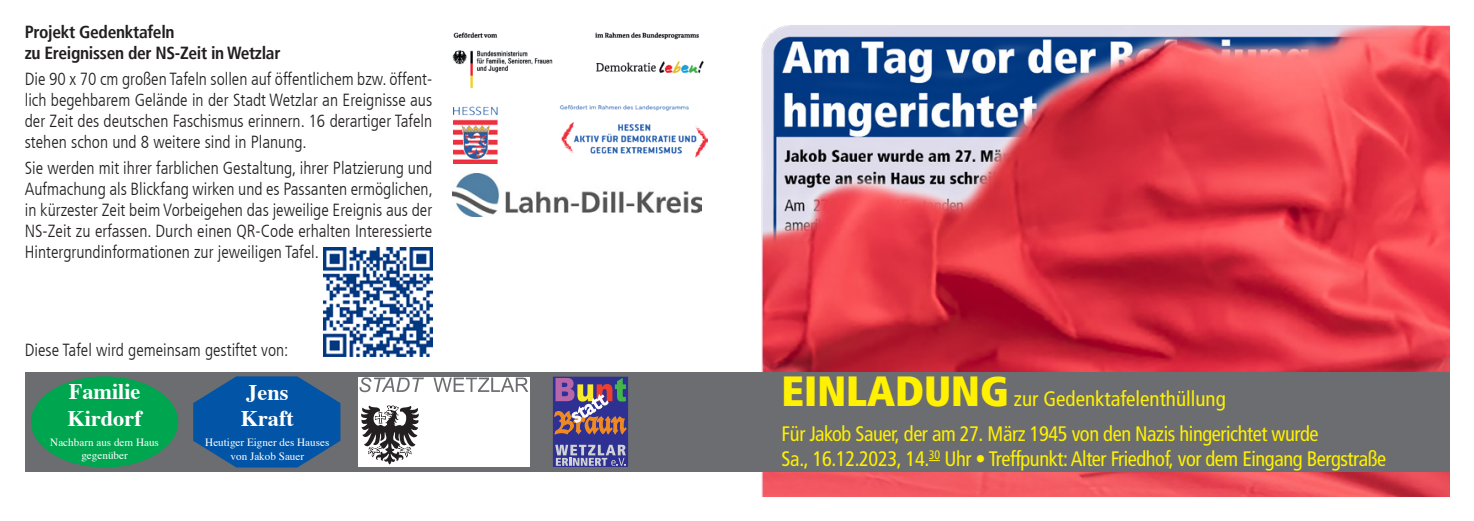
<style>
.page{position:relative;width:1474px;height:521px;background:#fff}
.page>*{position:absolute;margin:0;border:0;box-sizing:border-box;transform-origin:0 0}
.t1{font:700 22.22px/26.8px "Times";color:#fff}
.t2{font:condensed 21px/25.2px "Frutiger";letter-spacing:-.02em;color:#fff101}
.t3{font:condensed 21px "Frutiger";color:#fff101}
.t4{font:300 condensed 17.5px/21px "Frutiger";color:#231f20;text-align:justify}
.t5{font:700 condensed 17.5px/21px "Frutiger";letter-spacing:-.02em;color:#231f20}
.t6{font:11.2px/13.3px "Times";color:#fff;text-align:center}
.s1{font-weight:900;font-size:42px}
</style>
<div class="page">
<img style="left:762px;top:25px;width:687px;height:472px">
<div style="left:25px;top:373px;width:1424px;height:99px;background:#6c6d70"></div>
<img style="left:323px;top:247px;width:109px;height:109px">
<img style="left:452px;top:32px;width:252px;height:57px">
<img style="left:453px;top:106px;width:255px;height:57px">
<img style="left:452px;top:174px;width:249px;height:43px">
<div style="left:358px;top:377px;width:172px;height:89px;background:#fff"></div>
<svg style="left:359px;top:377px;width:169px;height:15px"></svg>
<svg style="left:361px;top:405px;width:58px;height:59px"></svg>
<div style="left:553px;top:377px;width:74px;height:89px;background:#2e3092"></div>
<svg style="left:555px;top:379px;width:71px;height:56px"></svg>
<svg style="left:555px;top:445px;width:70px;height:19px"></svg>
<div style="left:553px;top:377px;width:75px;height:89px;border:1px solid #2e3092"></div>
<div style="left:31px;top:376px;width:147px;height:91px;background:#00a54f;border-radius:50%"></div>
<svg style="left:193px;top:376px;width:147px;height:91px"></svg>
<p class="t5" style="left:25px;top:21px;width:257px">Projekt Gedenktafeln<br>zu Ereignissen der NS-Zeit in Wetzlar</p>
<p class="t4" style="left:25px;top:69px;width:409px">Die 90 x 70 cm großen Tafeln sollen auf öffentlichem bzw. öffent&shy;lich begehbarem Gelände in der Stadt Wetzlar an Ereignisse aus der Zeit des deutschen Faschismus erinnern. 16 derartiger Tafeln stehen schon und 8 weitere sind in Planung.</p>
<p class="t4" style="left:25px;top:158px;width:409px">Sie werden mit ihrer farblichen Gestaltung, ihrer Platzierung und Aufmachung als Blickfang wirken und es Passanten ermöglichen, in kürzester Zeit beim Vorbeigehen das jeweilige Ereignis aus der NS-Zeit zu erfassen. Durch einen QR-Code erhalten Interessierte Hintergrundinformationen zur jeweiligen Tafel.</p>
<p class="t4" style="left:25px;top:339px;width:265px">Diese Tafel wird gemeinsam gestiftet von:</p>
<p class="t1" style="left:67px;top:376px;width:76px">Familie<br>Kirdorf</p>
<p class="t6" style="left:50px;top:434px;width:110px">Nachbarn aus dem Haus gegenüber</p>
<p class="t1" style="left:241px;top:376px;width:55px">Jens<br>Kraft</p>
<p class="t6" style="left:205px;top:435px;width:126px">Heutiger Eigner des Hauses von Jakob Sauer</p>
<p class="t3" style="left:781px;top:386px;width:446px"><span class="s1">EINLADUNG</span> zur Gedenktafelenthüllung</p>
<p class="t2" style="left:781px;top:421px;width:606px">Für Jakob Sauer, der am 27. März 1945 von den Nazis hingerichtet wurde<br>Sa., 16.12.2023, 14.<sup>30</sup> Uhr • Treffpunkt: Alter Friedhof, vor dem Eingang Bergstraße</p>
</div>
